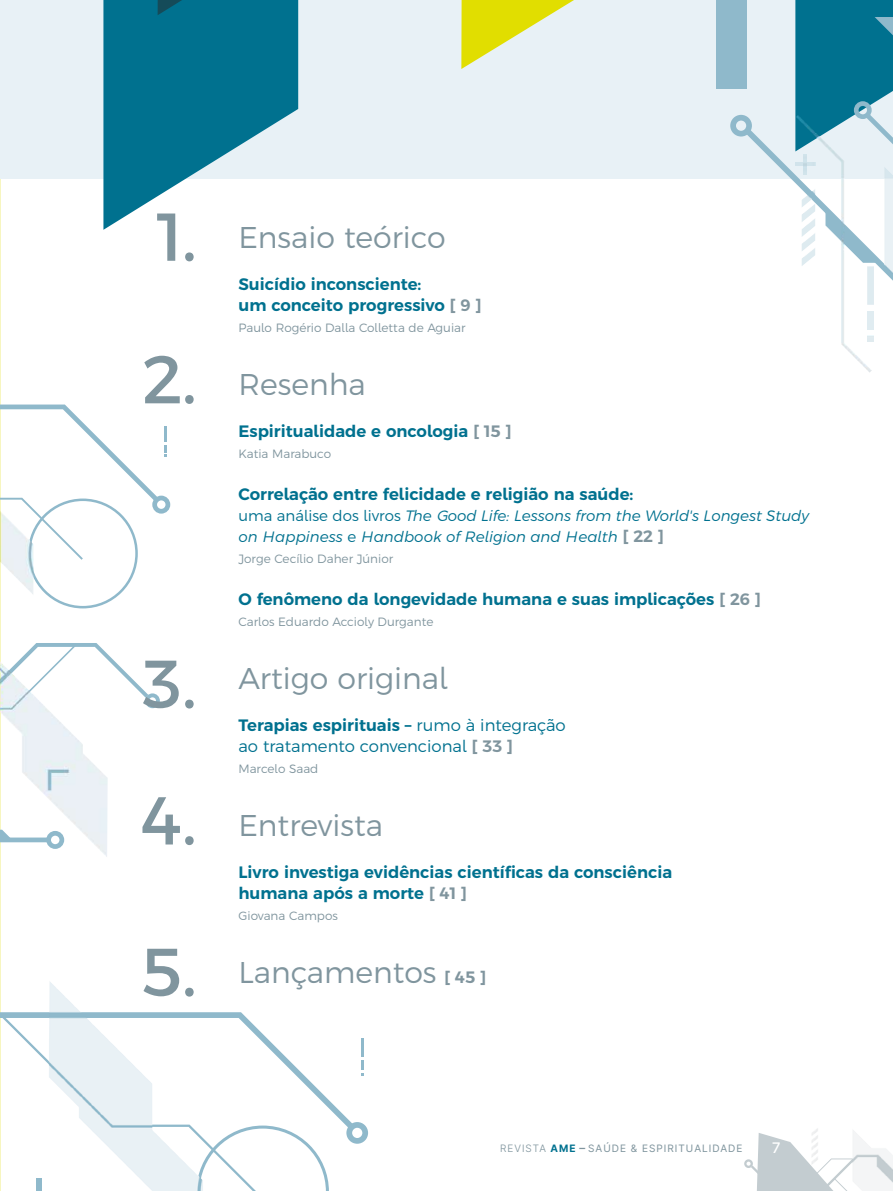
<style>
.page{position:relative;width:893px;height:1191px;background:#fff}
.page>*{position:absolute;margin:0;border:0;box-sizing:border-box;transform-origin:0 0}
.t1{font:67.5px/142.5px "Argentum Sans";color:#80959e}
.t2{font:300 30px "Argentum Sans";color:#80959e}
.t3{font:600 16.5px/21px "Argentum Sans";color:#00718f}
.t4{font:300 16.5px/21px "Argentum Sans";color:#00718f}
.t5{font:italic 300 15px/21px "Argentum Sans";color:#00718f}
.t6{font:500 15px "Pretendard";color:#fff}
.t7{font:300 12px "Argentum Sans";color:#80959e}
.t8{font:10.5px "Pretendard";letter-spacing:.1em;color:#80959e}
.s1{color:#80959e}
.s2{font-style:normal}
.s3{font-weight:600;font-style:normal;font-size:16.5px;color:#80959e}
.s4{font-weight:600}
.s5{font-weight:600;color:#80959e}
.s6{font-weight:600;font-size:16.5px}
.s7{font-weight:300}
.s8{font-weight:700;color:#00718f}
.s9{font-weight:600;font-size:12px}
</style>
<div class="page">
<svg style="left:0;top:333px;width:170px;height:376px"></svg>
<img style="left:0;top:511px;width:33px;height:84px">
<img style="left:0;top:661px;width:108px;height:196px">
<svg style="left:0;top:926px;width:351px;height:199px"></svg>
<svg style="left:346px;top:1122px;width:22px;height:21px"></svg>
<svg style="left:0;top:1014px;width:263px;height:177px"></svg>
<svg style="left:203px;top:1125px;width:126px;height:66px"></svg>
<hr style="left:361px;top:1038px;width:3px;height:19px;background:#8fb9cb">
<svg style="left:361px;top:1060px;width:3px;height:15px"></svg>
<img style="left:49px;top:980px;width:154px;height:211px">
<div style="left:0;top:0;width:893px;height:178px;background:#e8f1f6"></div>
<svg style="left:461px;top:0;width:113px;height:69px"></svg>
<svg style="left:103px;top:0;width:195px;height:230px;fill:#00718f"></svg>
<svg style="left:158px;top:0;width:24px;height:15px"></svg>
<div style="left:716px;top:0;width:31px;height:88px;background:#8fb9cb"></div>
<svg style="left:730px;top:0;width:163px;height:342px"></svg>
<img style="left:796px;top:115px;width:76px;height:258px">
<img style="left:884px;top:166px;width:9px;height:113px">
<svg style="left:744px;top:1128px;width:108px;height:63px"></svg>
<img style="left:852px;top:1130px;width:41px;height:61px">
<h1 class="t1" style="left:143px;top:165px;width:56px">1.<br>2.</h1>
<h1 class="t1" style="left:142px;top:612px;width:56px">3.</h1>
<h1 class="t1" style="left:142px;top:748px;width:57px">4.</h1>
<h1 class="t1" style="left:140px;top:900px;width:58px">5.</h1>
<h2 class="t2" style="left:238px;top:214px;width:209px">Ensaio teórico</h2>
<p class="t3" style="left:238px;top:273px;width:245px">Suicídio inconsciente:<br>um conceito progressivo <span class="s1">[ 9 ]</span></p>
<p class="t7" style="left:238px;top:318px;width:229px">Paulo Rogério Dalla Colletta de Aguiar</p>
<h2 class="t2" style="left:238px;top:361px;width:129px">Resenha</h2>
<p class="t3" style="left:238px;top:420px;width:275px">Espiritualidade e oncologia <span class="s1">[ 15 ]</span></p>
<p class="t7" style="left:238px;top:444px;width:94px">Katia Marabuco</p>
<p class="t3" style="left:238px;top:483px;width:397px">Correlação entre felicidade e religião na saúde:</p>
<p class="t5" style="left:238px;top:504px;width:572px"><span class="s2">uma análise dos livros</span> The Good Life: Lessons from the World's Longest Study on Happiness <span class="s2">e</span> Handbook of Religion and Health <span class="s3">[ 22 ]</span></p>
<p class="t7" style="left:238px;top:549px;width:156px">Jorge Cecílio Daher Júnior</p>
<p class="t3" style="left:238px;top:588px;width:524px">O fenômeno da longevidade humana e suas implicações <span class="s1">[ 26 ]</span></p>
<p class="t7" style="left:238px;top:612px;width:196px">Carlos Eduardo Accioly Durgante</p>
<h2 class="t2" style="left:238px;top:655px;width:211px">Artigo original</h2>
<p class="t4" style="left:238px;top:714px;width:329px"><span class="s4">Terapias espirituais –</span> rumo à integração ao tratamento convencional <span class="s5">[ 33 ]</span></p>
<p class="t7" style="left:238px;top:759px;width:81px">Marcelo Saad</p>
<h2 class="t2" style="left:238px;top:802px;width:146px">Entrevista</h2>
<p class="t3" style="left:238px;top:861px;width:435px">Livro investiga evidências científicas da consciência humana após a morte <span class="s1">[ 41 ]</span></p>
<p class="t7" style="left:238px;top:906px;width:101px">Giovana Campos</p>
<h2 class="t2" style="left:238px;top:949px;width:249px">Lançamentos <span class="s6">[ 45 ]</span></h2>
<p class="t8" style="left:500px;top:1142px;width:244px"><span class="s7">REVISTA</span> <span class="s8">AME</span> <span class="s9">–</span> SAÚDE &amp; ESPIRITUALIDADE</p>
<p class="t6" style="left:772px;top:1139px;width:10px">7</p>
</div>
